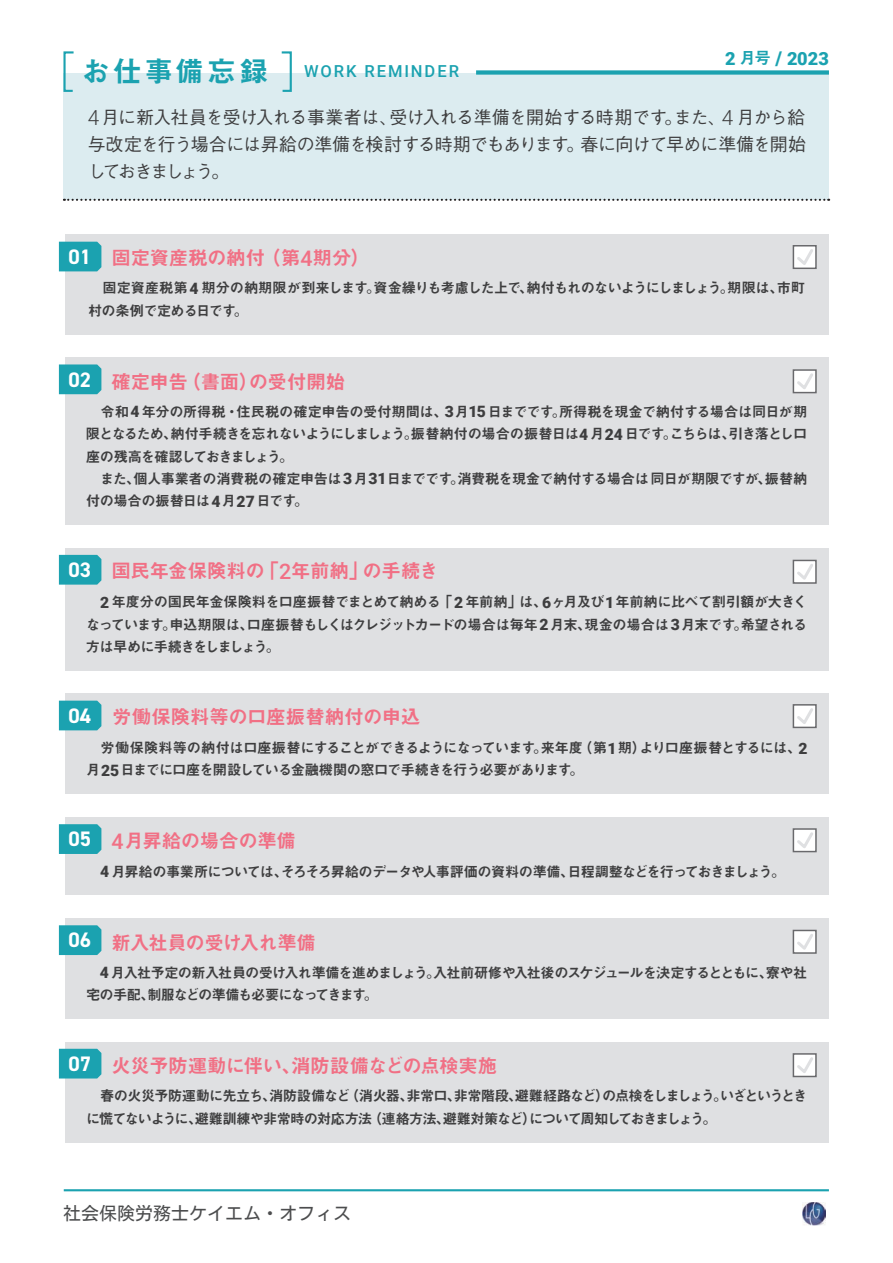
<style>
.page{position:relative;width:893px;height:1263px;background:#fff}
.page>*{position:absolute;margin:0;border:0;box-sizing:border-box;transform-origin:0 0}
.t1{font:700 21px "DIN2014";color:#fff}
.t2{font:19.5px "Midashi Go Pr 6 N MB31 90 msp RKSJ H";letter-spacing:-.02em;color:#f17085}
.t3{font:19.5px "Midashi Go Pr 6 N MB31 90 msp RKSJ H";letter-spacing:-.05em;color:#f17085}
.t4{font:900 18.15px "Roboto";color:#1ba2b0}
.t5{font:18px/27px "Gothic BBB Pr 6 N Medium 90 msp RKSJ H";letter-spacing:-.055em;color:#3e3e3f;text-align:justify}
.t6{font:18px "Motoya L Cedar W3 90 ms RKSJ H";color:#4c4d4e}
.t7{font:500 16.5px "Roboto";letter-spacing:.115em;color:#1ba2b0}
.t8{font:14.25px/22.4px "Midashi Go Pr 6 N MB31 90 msp RKSJ H";letter-spacing:-.06em;color:#3e3e3f}
.t9{font:14.25px/22.4px "Midashi Go Pr 6 N MB31 90 msp RKSJ H";letter-spacing:-.04em;color:#3e3e3f}
.s1{font-family:"Midashi Go Pr 6 N MB31 90 msp RKSJ H";font-weight:400;font-size:28.8px}
.s2{font-family:"Midashi Go Pr 6 N MB31 90 msp RKSJ H";font-weight:400;font-size:16.5px}
.s3{font-size:18.9px}
.s4{font-family:"Roboto";font-weight:300;font-size:20.7px}
.s5{font-family:"Roboto";font-weight:500;font-size:21.45px}
.s6{font-family:"Roboto";font-weight:900;font-size:15.6px}
</style>
<div class="page">
<img style="left:802px;top:1202px;width:23px;height:23px">
<div style="left:64px;top:73px;width:765px;height:127px;background:#dcecf0"></div>
<svg style="left:64px;top:199px;width:765px;height:2px"></svg>
<div style="left:65px;top:548px;width:764px;height:123px;background:#dfe0e2"></div>
<div style="left:65px;top:694px;width:764px;height:100px;background:#dfe0e2"></div>
<div style="left:65px;top:817px;width:764px;height:78px;background:#dfe0e2"></div>
<div style="left:65px;top:919px;width:764px;height:100px;background:#dfe0e2"></div>
<div style="left:65px;top:1042px;width:764px;height:100px;background:#dfe0e2"></div>
<div style="left:65px;top:358px;width:764px;height:167px;background:#dfe0e2"></div>
<div style="left:65px;top:234px;width:764px;height:100px;background:#dfe0e2"></div>
<div style="left:793px;top:245px;width:24px;height:24px;border:1px solid #69696c"></div>
<svg style="left:794px;top:246px;width:22px;height:22px"></svg>
<div style="left:793px;top:369px;width:24px;height:24px;border:1px solid #69696c"></div>
<svg style="left:794px;top:371px;width:22px;height:22px"></svg>
<div style="left:793px;top:560px;width:24px;height:24px;border:1px solid #69696c"></div>
<svg style="left:794px;top:561px;width:22px;height:22px"></svg>
<div style="left:793px;top:704px;width:24px;height:24px;border:1px solid #69696c"></div>
<svg style="left:794px;top:706px;width:22px;height:21px"></svg>
<div style="left:793px;top:828px;width:24px;height:24px;border:1px solid #69696c"></div>
<svg style="left:794px;top:830px;width:22px;height:22px"></svg>
<div style="left:793px;top:930px;width:24px;height:24px;border:1px solid #69696c"></div>
<svg style="left:794px;top:931px;width:22px;height:22px"></svg>
<div style="left:793px;top:1053px;width:24px;height:24px;border:1px solid #69696c"></div>
<svg style="left:794px;top:1055px;width:22px;height:21px"></svg>
<svg style="left:59px;top:925px;width:42px;height:30px"></svg>
<svg style="left:59px;top:1049px;width:42px;height:30px"></svg>
<svg style="left:59px;top:824px;width:42px;height:30px"></svg>
<svg style="left:59px;top:701px;width:42px;height:29px"></svg>
<svg style="left:59px;top:555px;width:42px;height:30px"></svg>
<svg style="left:59px;top:364px;width:42px;height:30px"></svg>
<svg style="left:59px;top:242px;width:42px;height:29px"></svg>
<div style="left:476px;top:70px;width:353px;height:5px;background:#1ba2b0"></div>
<svg style="left:63px;top:51px;width:11px;height:42px"></svg>
<svg style="left:281px;top:51px;width:11px;height:41px"></svg>
<hr style="left:64px;top:1189px;width:765px;height:2px;background:#1ba2b0">
<p class="t7" style="left:82px;top:62px;width:379px"><span class="s1">お仕事備忘録　</span>WORK REMINDER</p>
<p class="t4" style="left:725px;top:48px;width:105px">2 <span class="s2">月号</span> <span class="s3">/</span> 2023</p>
<p class="t5" style="left:88px;top:106px;width:720px"><span class="s4">4</span> 月に新入社員を受け入れる事業者は、受け入れる準備を開始する時期です。また、<span class="s4">4</span> 月から給与改定を行う場合には昇給の準備を検討する時期でもあります。春に向けて早めに準備を開始しておきましょう。</p>
<h1 class="t1" style="left:69px;top:244px;width:24px">01</h1>
<h2 class="t2" style="left:111px;top:250px;width:260px">固定資産税の納付（第<span class="s5">4</span>期分）</h2>
<p class="t8" style="left:88px;top:279px;width:719px">　固定資産税第 <span class="s6">4</span> 期分の納期限が到来します。資金繰りも考慮した上で、納付もれのないようにしましょう。期限は、市町村の条例で定める日です。</p>
<h1 class="t1" style="left:69px;top:367px;width:24px">02</h1>
<h2 class="t2" style="left:111px;top:374px;width:235px">確定申告（書面）の受付開始</h2>
<p class="t9" style="left:86px;top:402px;width:723px">　令和<span class="s6">4</span> 年分の所得税・住民税の確定申告の受付期間は、<span class="s6">3</span>月<span class="s6">15</span> 日までです。所得税を現金で納付する場合は同日が期限となるため、納付手続きを忘れないようにしましょう。振替納付の場合の振替日は<span class="s6">4</span> 月<span class="s6">24</span> 日です。こちらは、引き落とし口座の残高を確認しておきましょう。<br>　また、個人事業者の消費税の確定申告は<span class="s6">3</span>月<span class="s6">31</span>日までです。消費税を現金で納付する場合は同日が期限ですが、振替納付の場合の振替日は<span class="s6">4</span>月<span class="s6">27</span>日です。</p>
<h1 class="t1" style="left:69px;top:557px;width:24px">03</h1>
<h2 class="t2" style="left:111px;top:564px;width:329px">国民年金保険料の「<span class="s5">2</span>年前納」の手続き</h2>
<p class="t8" style="left:86px;top:593px;width:723px;text-align:justify;text-indent:14px"><span class="s6">2</span> 年度分の国民年金保険料を口座振替でまとめて納める「 <span class="s6">2</span> 年前納」は、<span class="s6">6</span>ヶ月及び<span class="s6">1</span>年前納に比べて割引額が大きくなっています。申込期限は、口座振替もしくはクレジットカードの場合は毎年<span class="s6">2</span> 月末、現金の場合は <span class="s6">3</span>月末です。希望される方は早めに手続きをしましょう。</p>
<h1 class="t1" style="left:69px;top:703px;width:24px">04</h1>
<h2 class="t2" style="left:112px;top:709px;width:310px">労働保険料等の口座振替納付の申込</h2>
<p class="t8" style="left:86px;top:739px;width:723px">　労働保険料等の納付は口座振替にすることができるようになっています。来年度（第<span class="s6">1</span>期）より口座振替とするには、<span class="s6">2</span>月<span class="s6">25</span>日までに口座を開設している金融機関の窓口で手続きを行う必要があります。</p>
<h1 class="t1" style="left:69px;top:827px;width:24px">05</h1>
<h2 class="t2" style="left:111px;top:834px;width:186px"><span class="s5">4</span>月昇給の場合の準備</h2>
<p class="t8" style="left:100px;top:862px;width:686px"><span class="s6">4</span> 月昇給の事業所については、そろそろ昇給のデータや人事評価の資料の準備、日程調整などを行っておきましょう。</p>
<h1 class="t1" style="left:69px;top:928px;width:24px">06</h1>
<h2 class="t3" style="left:111px;top:935px;width:206px">新入社員の受け入れ準備</h2>
<p class="t8" style="left:86px;top:963px;width:723px;text-indent:14px"><span class="s6">4</span> 月入社予定の新入社員の受け入れ準備を進めましょう。入社前研修や入社後のスケジュールを決定するとともに、寮や社宅の手配、制服などの準備も必要になってきます。</p>
<h1 class="t1" style="left:69px;top:1051px;width:24px">07</h1>
<h2 class="t2" style="left:111px;top:1058px;width:387px">火災予防運動に伴い、消防設備などの点検実施</h2>
<p class="t8" style="left:86px;top:1087px;width:723px">　春の火災予防運動に先立ち、消防設備など（消火器、非常口、非常階段、避難経路など）の点検をしましょう。いざというときに慌てないように、避難訓練や非常時の対応方法（連絡方法、避難対策など）について周知しておきましょう。</p>
<p class="t6" style="left:63px;top:1204px;width:289px">社会保険労務士ケイエム・オフィス</p>
</div>
